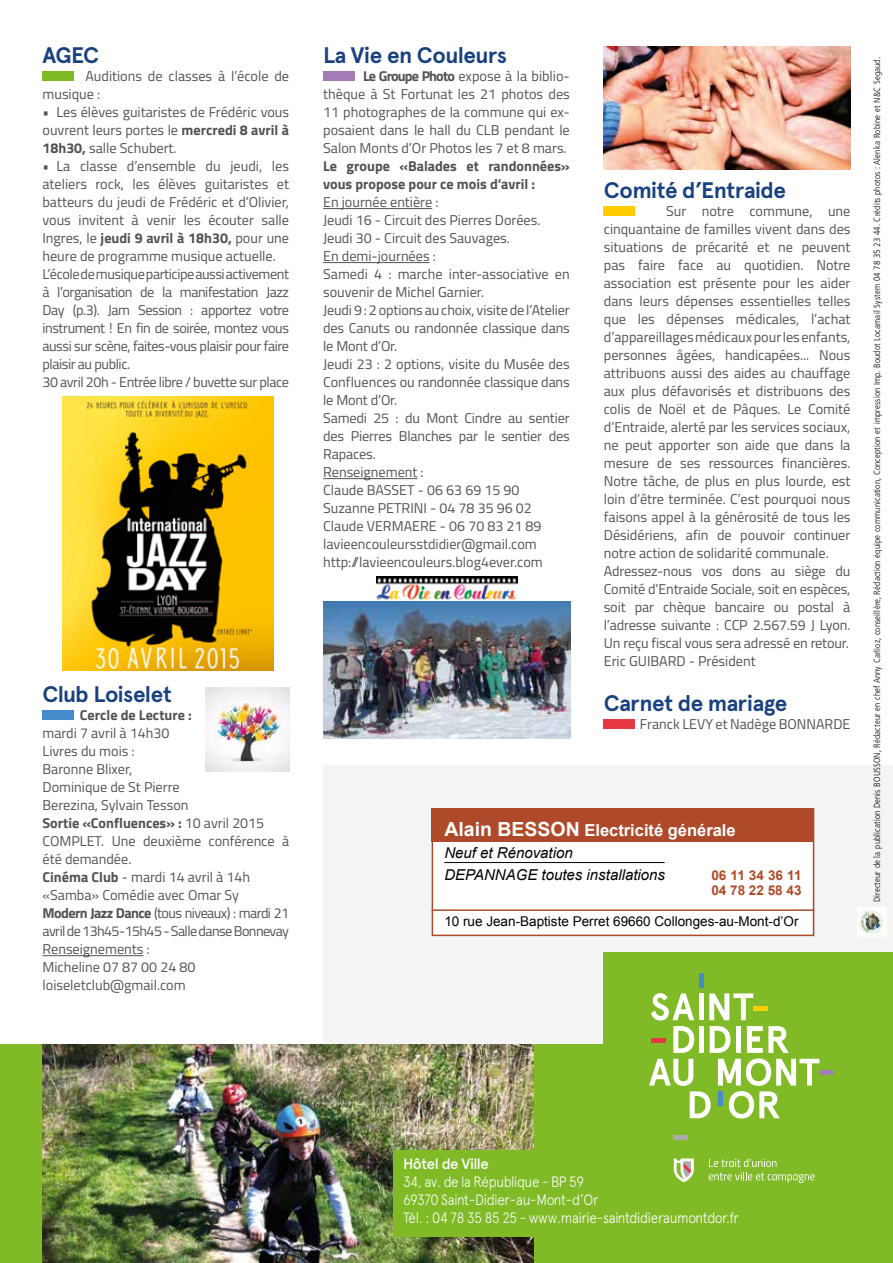
<style>
.page{position:relative;width:893px;height:1263px;background:#fff}
.page>*{position:absolute;margin:0;border:0;box-sizing:border-box;transform-origin:0 0}
.t1{font:22.5px "Apercu Bold Pro";letter-spacing:-.03em;color:#19417f}
.t2{font:700 16.5px "Arial";color:#fff}
.t3{font:15px/18px "Apercu Light Pro";letter-spacing:-.03em;color:#fff;scale:.9 1}
.t4{font:italic 15px/22.2px "Arial";color:#000}
.t5{font:15px "Apercu Medium Pro";letter-spacing:-.035em;color:#fff}
.t6{font:14.25px/18px "Titillium";color:#525251}
.t7{font:14.25px/18px "Titillium";letter-spacing:-.03em;color:#525251}
.t8{font:700 14.25px/18px "Titillium";color:#525251}
.t9{font:13.5px "Arial";color:#000}
.t10{font:700 13.5px/15px "Arial";color:#ae4a29}
.t11{font:300 condensed 9px "Frutiger";letter-spacing:.02em;color:#000}
.s1{font-weight:700}
.s2{font-size:19.5px}
</style>
<div class="page">
<hr style="left:43px;top:955px;width:100px;height:1px;background:#525251">
<div style="left:43px;top:72px;width:31px;height:9px;background:#80ba27"></div>
<div style="left:43px;top:711px;width:31px;height:9px;background:#458ac9"></div>
<hr style="left:323px;top:208px;width:109px;height:1px;background:#525251">
<hr style="left:323px;top:262px;width:107px;height:1px;background:#525251">
<hr style="left:323px;top:478px;width:94px;height:1px;background:#525251">
<div style="left:323px;top:72px;width:31px;height:9px;background:#a57db6"></div>
<div style="left:604px;top:207px;width:31px;height:9px;background:#ffcd00"></div>
<div style="left:604px;top:720px;width:31px;height:9px;background:#e73743"></div>
<div style="left:323px;top:765px;width:570px;height:293px;background:#f4f4f4"></div>
<div style="left:0;top:1044px;width:893px;height:219px;background:#80ba27"></div>
<div style="left:604px;top:953px;width:289px;height:310px;background:#80ba27"></div>
<hr style="left:699px;top:973px;width:4px;height:14px;background:#458ac9">
<hr style="left:753px;top:1006px;width:15px;height:4px;background:#ffcd00">
<div style="left:819px;top:1070px;width:15px;height:5px;background:#a57db6"></div>
<svg style="left:709px;top:993px;width:44px;height:27px"></svg>
<div style="left:699px;top:993px;width:5px;height:27px;background:#fff"></div>
<hr style="left:673px;top:1136px;width:15px;height:4px;background:#abaaac">
<svg style="left:651px;top:993px;width:43px;height:27px"></svg>
<svg style="left:649px;top:1026px;width:170px;height:92px"></svg>
<svg style="left:709px;top:1158px;width:106px;height:25px"></svg>
<svg style="left:674px;top:1158px;width:20px;height:24px"></svg>
<img style="left:43px;top:1044px;width:491px;height:219px">
<div style="left:393px;top:1150px;width:154px;height:86px;background:#80ba27"></div>
<img style="left:857px;top:907px;width:29px;height:29px">
<img style="left:63px;top:396px;width:210px;height:274px">
<img style="left:206px;top:688px;width:83px;height:83px">
<img style="left:377px;top:576px;width:140px;height:26px">
<img style="left:323px;top:602px;width:248px;height:137px">
<img style="left:604px;top:47px;width:246px;height:123px">
<div style="left:432px;top:808px;width:382px;height:128px;background:#fff"></div>
<div style="left:432px;top:808px;width:382px;height:34px;background:#ae4a29"></div>
<hr style="left:444px;top:862px;width:221px;height:1px;background:#000">
<hr style="left:432px;top:909px;width:382px;height:2px;background:#ae4a29">
<div style="left:432px;top:808px;width:382px;height:128px;border:2px solid #ae4a29"></div>
<h1 class="t1" style="left:43px;top:38px;width:43px">AGEC</h1>
<p class="t6" style="left:43px;top:66px;width:248px;text-indent:43px">Auditions de classes à l’école de musique :</p>
<p class="t6" style="left:43px;top:102px;width:248px;text-align:justify">• Les élèves guitaristes de Frédéric vous ouvrent leurs portes le <span class="s1">mercredi 8 avril à 18h30,</span> salle Schubert.</p>
<p class="t7" style="left:42px;top:156px;width:248px">• La classe d’ensemble du jeudi, les ateliers rock, les élèves guitaristes et batteurs du jeudi de Frédéric et d’Olivier, vous invitent à venir les écouter salle Ingres, le <span class="s1">jeudi 9 avril à 18h30,</span> pour une heure de programme musique actuelle.<br>L’école de musique participe aussi activement à l’organisation de la manifestation Jazz Day (p.3). Jam Session : apportez votre instrument ! En fin de soirée, montez vous aussi sur scène, faites-vous plaisir pour faire plaisir au public.<br>30 avril 20h - Entrée libre / buvette sur place</p>
<h1 class="t1" style="left:43px;top:677px;width:131px">Club Loiselet</h1>
<p class="t8" style="left:80px;top:705px;width:113px">Cercle de Lecture :</p>
<p class="t6" style="left:43px;top:723px;width:248px">mardi 7 avril à 14h30<br>Livres du mois :<br>Baronne Blixer,<br>Dominique de St Pierre<br>Berezina, Sylvain Tesson<br><span class="s1">Sortie «Confluences» :</span> 10 avril 2015<br>COMPLET. Une deuxième conférence à été demandée.<br><span class="s1">Cinéma Club</span> - mardi 14 avril à 14h «Samba» Comédie avec Omar Sy<br><span class="s1">Modern Jazz Dance</span> (tous niveaux) : mardi 21 avril de 13h45-15h45 - Salle danse Bonnevay<br>Renseignements :<br>Micheline 07 87 00 24 80 loiseletclub@gmail.com</p>
<h1 class="t1" style="left:323px;top:38px;width:185px">La Vie en Couleurs</h1>
<p class="t6" style="left:323px;top:66px;width:248px;text-align:justify;text-indent:40px"><span class="s1">Le Groupe Photo</span> expose à la biblio&shy;thèque à St Fortunat les 21 photos des 11 photographes de la commune qui ex&shy;posaient dans le hall du CLB pendant le Salon Monts d’Or Photos les 7 et 8 mars.</p>
<p class="t8" style="left:323px;top:156px;width:248px">Le groupe «Balades et randonnées» vous propose pour ce mois d’avril :</p>
<p class="t6" style="left:323px;top:192px;width:248px">En journée entière :<br>Jeudi 16 - Circuit des Pierres Dorées.<br>Jeudi 30 - Circuit des Sauvages.<br>En demi-journées :<br>Samedi 4 : marche inter-associative en souvenir de Michel Garnier.<br>Jeudi 9 : 2 options au choix, visite de l’Atelier des Canuts ou randonnée classique dans le Mont d’Or.<br>Jeudi 23 : 2 options, visite du Musée des<br>Confluences ou randonnée classique dans le Mont d’Or.<br>Samedi 25 : du Mont Cindre au sentier des Pierres Blanches par le sentier des<br>Rapaces.<br>Renseignement :<br>Claude BASSET - 06 63 69 15 90<br>Suzanne PETRINI - 04 78 35 96 02<br>Claude VERMAERE - 06 70 83 21 89 lavieencouleursstdidier@gmail.com http://lavieencouleurs.blog4ever.com</p>
<h1 class="t1" style="left:604px;top:173px;width:184px">Comité d’Entraide</h1>
<p class="t6" style="left:604px;top:201px;width:248px;text-indent:62px">Sur notre commune, une cinquantaine de familles vivent dans des situations de précarité et ne peuvent pas faire face au quotidien. Notre association est présente pour les aider dans leurs dépenses essentielles telles que les dépenses médicales, l’achat d’appareillages médicaux pour les enfants, personnes âgées, handicapées... Nous attribuons aussi des aides au chauffage aux plus défavorisés et distribuons des colis de Noël et de Pâques. Le Comité d’Entraide, alerté par les services sociaux, ne peut apporter son aide que dans la mesure de ses ressources financières.<br>Notre tâche, de plus en plus lourde, est loin d’être terminée. C’est pourquoi nous faisons appel à la générosité de tous les Désidériens, afin de pouvoir continuer notre action de solidarité communale.<br>Adressez-nous vos dons au siège du Comité d’Entraide Sociale, soit en espèces, soit par chèque bancaire ou postal à l’adresse suivante : CCP 2.567.59 J Lyon.<br>Un reçu fiscal vous sera adressé en retour.<br>Eric GUIBARD - Président</p>
<h1 class="t1" style="left:604px;top:686px;width:185px">Carnet de mariage</h1>
<p class="t6" style="left:640px;top:714px;width:212px">Franck LEVY et Nadège BONNARDE</p>
<p class="t2" style="left:444px;top:819px;width:293px"><span class="s2">Alain BESSON</span> Electricité générale</p>
<p class="t4" style="left:444px;top:841px;width:222px">Neuf et Rénovation<br>DEPANNAGE toutes installations</p>
<p class="t10" style="left:711px;top:868px;width:92px">06 11 34 36 11<br>04 78 22 58 43</p>
<p class="t9" style="left:444px;top:912px;width:356px">10 rue Jean-Baptiste Perret 69660 Collonges-au-Mont-d’Or</p>
<p class="t11" style="left:872px;top:902px;width:847px;rotate:-90deg">Directeur de la publication Denis BOUSSON, Rédacteur en chef Anny Carlioz, conseillère, Rédaction équipe communication, Conception et impression Imp. Boudot Locamail System 04 78 35 23 44. Crédits photos : Alenka Robine et N&amp;C Segaud.</p>
<p class="t5" style="left:403px;top:1152px;width:87px">Hôtel de Ville</p>
<p class="t3" style="left:403px;top:1171px;width:375px">34, av. de la République - BP 59<br>69370 Saint-Didier-au-Mont-d’Or<br>Tél. : 04 78 35 85 25 - www.mairie-saintdidieraumontdor.fr</p>
</div>
